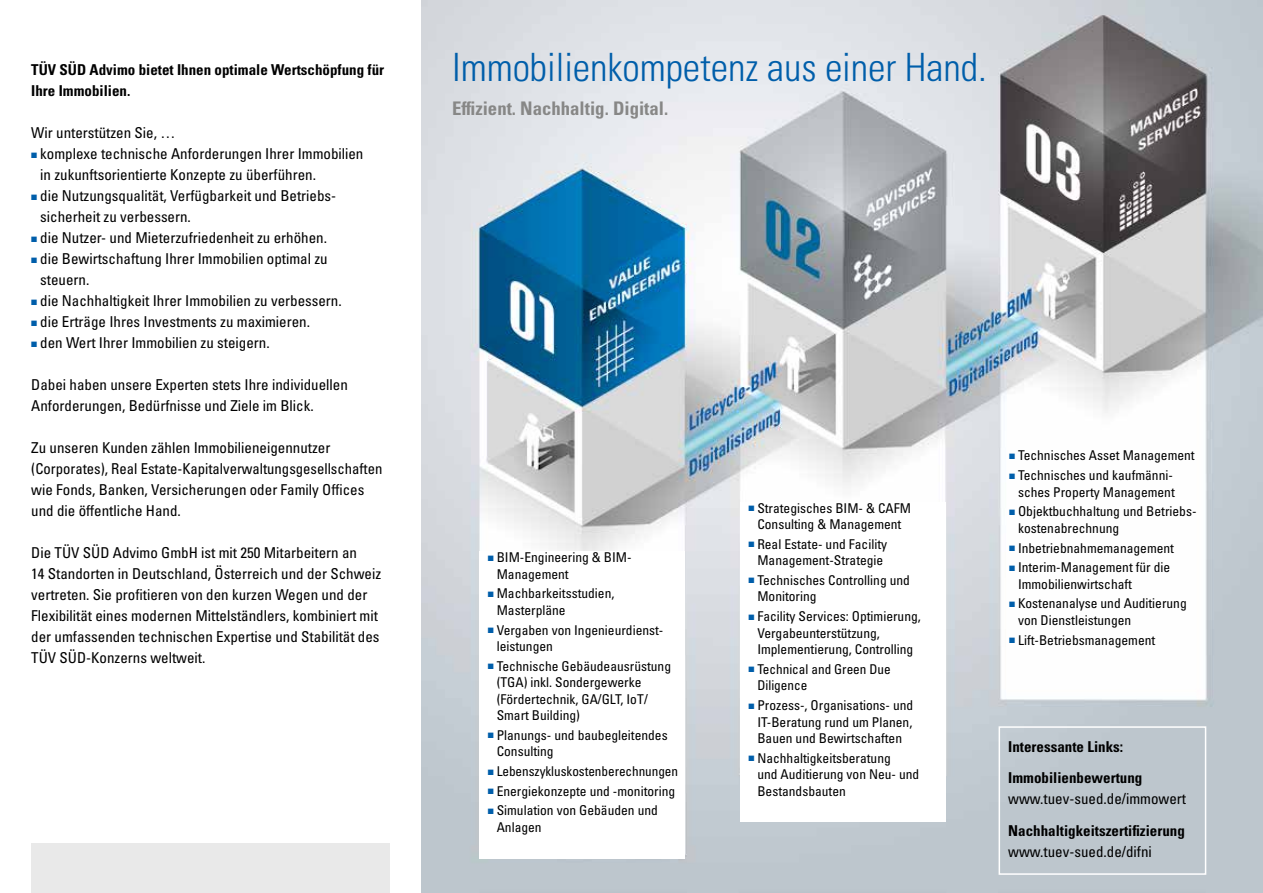
<style>
.page{position:relative;width:1263px;height:893px;background:#fff}
.page>*{position:absolute;margin:0;border:0;box-sizing:border-box;transform-origin:0 0}
.t1{font:39px "Univers LTCYR 47 Light Cond";color:#005eaa}
.t2{font:18.75px "Univers LTCYR 67 Bold Cond";color:#878786}
.t3{font:condensed 15px/21px "Univers LTCYR 57";color:#000}
.t4{font:15px/31.5px "Univers LTCYR 67 Bold Cond";color:#000}
.t5{font:condensed 13.5px/16.5px "Univers LTCYR 57";color:#000}
.s1{font-family:"European Pi Three";font-stretch:normal;font-size:9px;color:#005eaa}
</style>
<div class="page">
<img style="left:421px;top:0;width:842px;height:893px">
<div style="left:479px;top:551px;width:206px;height:308px;background:#fff"></div>
<div style="left:740px;top:502px;width:206px;height:320px;background:#fff"></div>
<div style="left:998px;top:726px;width:208px;height:149px;border:2px solid #fff"></div>
<div style="left:31px;top:844px;width:358px;height:49px;background:#e9e9e9"></div>
<p class="t4" style="left:31px;top:59px;width:354px;line-height:21px">TÜV SÜD Advimo bietet Ihnen optimale Wertschöpfung für<br>Ihre Immobilien.</p>
<p class="t3" style="left:31px;top:122px;width:146px">Wir unterstützen Sie, …</p>
<p class="t3" style="left:31px;top:143px;width:334px"><span class="s1">K</span> komplexe technische Anforderungen Ihrer Immobilien</p>
<p class="t3" style="left:40px;top:164px;width:277px">in zukunftsorientierte Konzepte zu überführen.</p>
<p class="t3" style="left:31px;top:185px;width:307px"><span class="s1">K</span> die Nutzungsqualität, Verfügbarkeit und Betriebs-</p>
<p class="t3" style="left:40px;top:206px;width:152px">sicherheit zu verbessern.</p>
<p class="t3" style="left:31px;top:227px;width:297px"><span class="s1">K</span> die Nutzer- und Mieterzufriedenheit zu erhöhen.</p>
<p class="t3" style="left:31px;top:248px;width:298px"><span class="s1">K</span> die Bewirtschaftung Ihrer Immobilien optimal zu</p>
<p class="t3" style="left:40px;top:269px;width:51px">steuern.</p>
<p class="t3" style="left:31px;top:290px;width:312px"><span class="s1">K</span> die Nachhaltigkeit Ihrer Immobilien zu verbessern.</p>
<p class="t3" style="left:31px;top:311px;width:280px"><span class="s1">K</span> die Erträge Ihres Investments zu maximieren.</p>
<p class="t3" style="left:31px;top:332px;width:240px"><span class="s1">K</span> den Wert Ihrer Immobilien zu steigern.</p>
<p class="t3" style="left:31px;top:374px;width:318px">Dabei haben unsere Experten stets Ihre individuellen<br>Anforderungen, Bedürfnisse und Ziele im Blick.</p>
<p class="t3" style="left:31px;top:437px;width:353px">Zu unseren Kunden zählen Immobilieneigennutzer (Corporates), Real Estate-Kapitalverwaltungsgesellschaften wie Fonds, Banken, Versicherungen oder Family Offices und die öffentliche Hand.</p>
<p class="t3" style="left:31px;top:542px;width:351px">Die TÜV SÜD Advimo GmbH ist mit 250 Mitarbeitern an<br>14 Standorten in Deutschland, Österreich und der Schweiz vertreten. Sie profitieren von den kurzen Wegen und der Flexibilität eines modernen Mittelständlers, kombiniert mit der umfassenden technischen Expertise und Stabilität des TÜV SÜD-Konzerns weltweit.</p>
<h1 class="t1" style="left:452px;top:41px;width:536px">Immobilienkompetenz aus einer Hand.</h1>
<p class="t2" style="left:452px;top:97px;width:217px">Effizient. Nachhaltig. Digital.</p>
<p class="t5" style="left:497px;top:549px;width:136px;text-indent:-9px"><span class="s1">K</span> BIM-Engineering &amp; BIM-<br>Management</p>
<p class="t5" style="left:497px;top:585px;width:119px;text-indent:-9px"><span class="s1">K</span> Machbarkeitsstudien,<br>Masterpläne</p>
<p class="t5" style="left:497px;top:621px;width:167px;text-indent:-9px"><span class="s1">K</span> Vergaben von Ingenieurdienst&shy;leistungen</p>
<p class="t5" style="left:497px;top:657px;width:176px;text-indent:-9px"><span class="s1">K</span> Technische Gebäudeausrüstung (TGA) inkl. Sondergewerke (Fördertechnik, GA/GLT, IoT/<br>Smart Building)</p>
<p class="t5" style="left:497px;top:726px;width:172px;text-indent:-9px"><span class="s1">K</span> Planungs- und baubegleitendes<br>Consulting</p>
<p class="t5" style="left:488px;top:761px;width:192px;line-height:19.6px"><span class="s1">K</span> Lebenszykluskostenberechnungen<br><span class="s1">K</span> Energiekonzepte und -monitoring<br><span class="s1">K</span> Simulation von Gebäuden und</p>
<p class="t5" style="left:497px;top:818px;width:46px">Anlagen</p>
<p class="t5" style="left:748px;top:499px;width:164px;text-align:center"><span class="s1">K</span> Strategisches BIM- &amp; CAFM<br>Consulting &amp; Management</p>
<p class="t5" style="left:748px;top:535px;width:140px;text-align:center"><span class="s1">K</span> Real Estate- und Facility<br>Management-Strategie</p>
<p class="t5" style="left:757px;top:572px;width:154px;text-indent:-9px"><span class="s1">K</span> Technisches Controlling und<br>Monitoring</p>
<p class="t5" style="left:757px;top:608px;width:165px;text-indent:-9px"><span class="s1">K</span> Facility Services: Optimierung,<br>Vergabeunterstützung,<br>Implementierung, Controlling</p>
<p class="t5" style="left:757px;top:660px;width:135px;text-indent:-9px"><span class="s1">K</span> Technical and Green Due<br>Diligence</p>
<p class="t5" style="left:748px;top:697px;width:166px;text-align:center"><span class="s1">K</span> Prozess-, Organisations- und<br>IT-Beratung rund um Planen,<br>Bauen und Bewirtschaften</p>
<p class="t5" style="left:757px;top:749px;width:163px;text-indent:-9px"><span class="s1">K</span> Nachhaltigkeitsberatung<br>und Auditierung von Neu- und<br>Bestandsbauten</p>
<p class="t5" style="left:1009px;top:445px;width:187px;line-height:19.6px"><span class="s1">K</span> Technisches Asset Management<br><span class="s1">K</span> Technisches und kaufmänni-</p>
<p class="t5" style="left:1009px;top:482px;width:189px;line-height:19.6px;text-indent:9px">sches Property Management<br><span class="s1">K</span> Objektbuchhaltung und Betriebs-</p>
<p class="t5" style="left:1009px;top:518px;width:166px;line-height:19.6px;text-indent:9px">kostenabrechnung<br><span class="s1">K</span> Inbetriebnahmemanagement<br><span class="s1">K</span> Interim-Management für die</p>
<p class="t5" style="left:1009px;top:574px;width:179px;line-height:19.6px;text-indent:9px">Immobilienwirtschaft<br><span class="s1">K</span> Kostenanalyse und Auditierung</p>
<p class="t5" style="left:1009px;top:610px;width:148px;line-height:19.6px;text-indent:9px">von Dienstleistungen<br><span class="s1">K</span> Lift-Betriebsmanagement</p>
<p class="t4" style="left:1008px;top:731px;width:136px">Interessante Links:<br>Immobilienbewertung</p>
<p class="t3" style="left:1008px;top:788px;width:179px">www.tuev-sued.de/immowert</p>
<p class="t4" style="left:1008px;top:815px;width:178px">Nachhaltigkeitszertifizierung</p>
<p class="t3" style="left:1008px;top:841px;width:145px">www.tuev-sued.de/difni</p>
</div>
